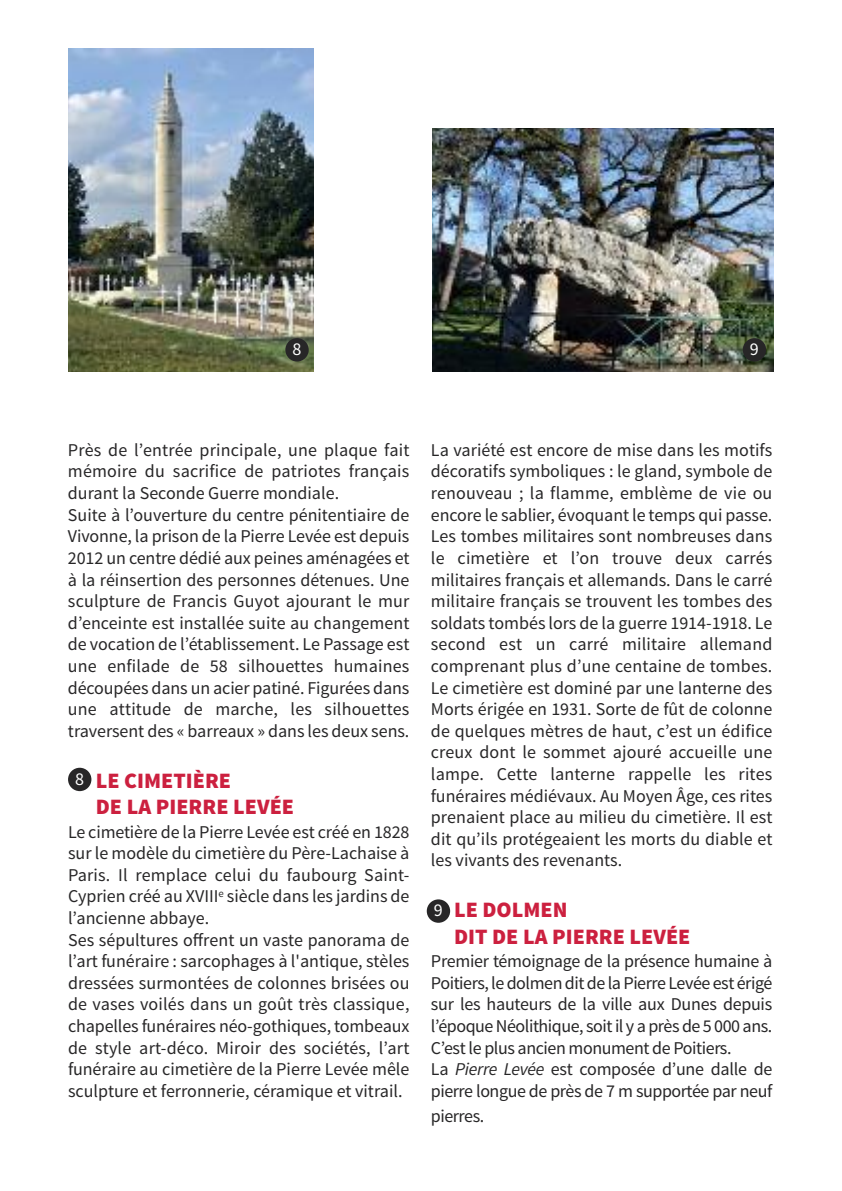
<style>
.page{position:relative;width:842px;height:1191px;background:#fff}
.page>*{position:absolute;margin:0;border:0;box-sizing:border-box;transform-origin:0 0}
.t1{font:900 22px/26.4px "Source Sans Pro";color:#cc203f}
.t2{font:18px/21.6px "Source Sans Pro";color:#272627}
.t3{font:18px/21.6px "Source Sans Pro";letter-spacing:-.025em;color:#272627}
.t4{font:18px "Source Sans Pro";color:#fff}
.s1{font-style:italic}
</style>
<div class="page">
<img style="left:68px;top:48px;width:246px;height:324px">
<img style="left:432px;top:128px;width:341px;height:244px">
<div style="left:68px;top:767px;width:23px;height:24px;background:#272627;border-radius:50%"></div>
<div style="left:285px;top:338px;width:24px;height:23px;background:#272627;border-radius:50%"></div>
<div style="left:743px;top:338px;width:23px;height:23px;background:#272627;border-radius:50%"></div>
<div style="left:427px;top:899px;width:23px;height:23px;background:#272627;border-radius:50%"></div>
<p class="t4" style="left:292px;top:342px;width:10px">8</p>
<p class="t4" style="left:750px;top:342px;width:10px">9</p>
<p class="t2" style="left:68px;top:440px;width:343px">Près de l’entrée principale, une plaque fait mémoire du sacrifice de patriotes français durant la Seconde Guerre mondiale.<br>Suite à l’ouverture du centre pénitentiaire de Vivonne, la prison de la Pierre Levée est depuis 2012 un centre dédié aux peines aménagées et à la réinsertion des personnes détenues. Une sculpture de Francis Guyot ajourant le mur d’enceinte est installée suite au changement de vocation de l’établissement. Le Passage est une enfilade de 58 silhouettes humaines découpées dans un acier patiné. Figurées dans une attitude de marche, les silhouettes traversent des « barreaux » dans les deux sens.</p>
<p class="t1" style="left:96px;top:769px;width:200px">LE CIMETIÈRE<br>DE LA PIERRE LEVÉE</p>
<p class="t2" style="left:68px;top:822px;width:343px">Le cimetière de la Pierre Levée est créé en 1828 sur le modèle du cimetière du Père-Lachaise à Paris. Il remplace celui du faubourg Saint-Cyprien créé au XVIII<sup>e</sup> siècle dans les jardins de l’ancienne abbaye.<br>Ses sépultures offrent un vaste panorama de l’art funéraire : sarcophages à l'antique, stèles dressées surmontées de colonnes brisées ou de vases voilés dans un goût très classique, chapelles funéraires néo-gothiques, tombeaux de style art-déco. Miroir des sociétés, l’art funéraire au cimetière de la Pierre Levée mêle sculpture et ferronnerie, céramique et vitrail.</p>
<p class="t4" style="left:75px;top:772px;width:10px">8</p>
<p class="t2" style="left:431px;top:440px;width:343px;text-align:justify">La variété est encore de mise dans les motifs décoratifs symboliques : le gland, symbole de renouveau ; la flamme, emblème de vie ou encore le sablier, évoquant le temps qui passe.<br>Les tombes militaires sont nombreuses dans le cimetière et l’on trouve deux carrés militaires français et allemands. Dans le carré militaire français se trouvent les tombes des soldats tombés lors de la guerre 1914-1918. Le second est un carré militaire allemand comprenant plus d’une centaine de tombes.<br>Le cimetière est dominé par une lanterne des Morts érigée en 1931. Sorte de fût de colonne de quelques mètres de haut, c’est un édifice creux dont le sommet ajouré accueille une lampe. Cette lanterne rappelle les rites funéraires médiévaux. Au Moyen Âge, ces rites prenaient place au milieu du cimetière. Il est dit qu’ils protégeaient les morts du diable et les vivants des revenants.</p>
<p class="t1" style="left:454px;top:898px;width:238px">LE DOLMEN<br>DIT DE LA PIERRE LEVÉE</p>
<p class="t3" style="left:431px;top:952px;width:343px">Premier témoignage de la présence humaine à Poitiers, le dolmen dit de la Pierre Levée est érigé sur les hauteurs de la ville aux Dunes depuis l’époque Néolithique, soit il y a près de 5 000 ans.<br>C’est le plus ancien monument de Poitiers.<br>La <span class="s1">Pierre Levée</span> est composée d’une dalle de pierre longue de près de 7 m supportée par neuf</p>
<p class="t3" style="left:431px;top:1106px;width:55px">pierres.</p>
<p class="t4" style="left:434px;top:903px;width:10px">9</p>
</div>
